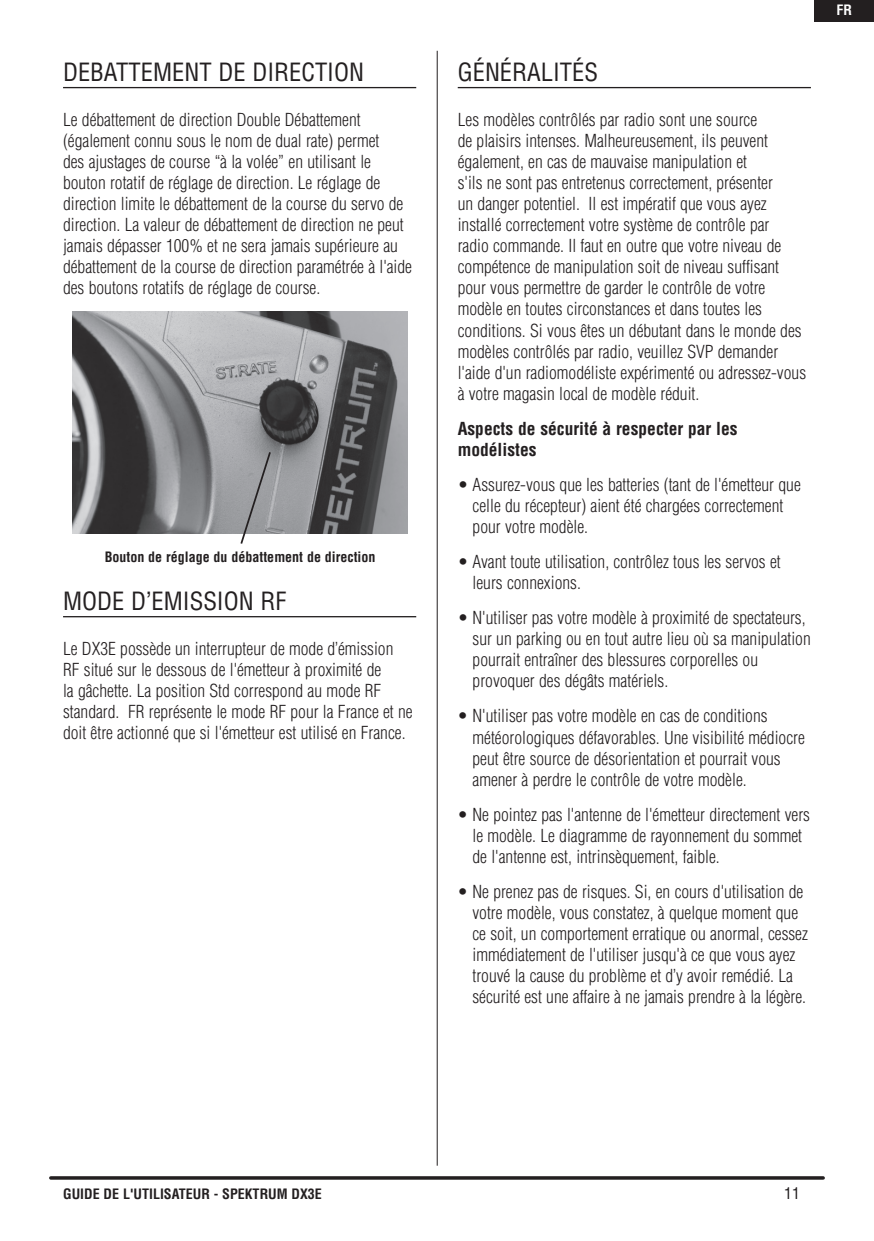
<style>
.page{position:relative;width:874px;height:1241px;background:#fff}
.page>*{position:absolute;margin:0;border:0;box-sizing:border-box;transform-origin:0 0}
.t1{font:condensed 24.5px "Helvetica LT Std";color:#231f20}
.t2{font:300 condensed 17.5px/21.2px "Helvetica LT Std";color:#231f20}
.t3{font:700 condensed 17.5px/21.2px "Helvetica LT Std";color:#231f20}
.t4{font:condensed 15.75px "Helvetica LT Std";color:#231f20}
.t5{font:700 condensed 14px "Helvetica LT Std";color:#231f20}
.t6{font:700 condensed 14px "Helvetica LT Std";color:#fff}
</style>
<div class="page">
<svg style="left:51px;top:1176px;width:771px;height:3px;background:#312d2e"></svg>
<hr style="left:436px;top:51px;width:1px;height:1114px;background:#231f20">
<div style="left:814px;top:0;width:59px;height:21px;background:#231f20"></div>
<hr style="left:63px;top:87px;width:353px;height:1px;background:#231f20">
<hr style="left:63px;top:616px;width:353px;height:1px;background:#231f20">
<img style="left:72px;top:312px;width:335px;height:221px">
<svg style="left:239px;top:450px;width:33px;height:94px;background:#a0a1a4"></svg>
<hr style="left:457px;top:87px;width:353px;height:1px;background:#231f20">
<h1 class="t1" style="left:63px;top:56px;width:15px">DEBA</h1>
<h1 class="t1" style="left:116px;top:56px;width:40px">TTEMEN</h1>
<h1 class="t1" style="left:199px;top:56px;width:66px">T DE DIREC</h1>
<h1 class="t1" style="left:315px;top:56px;width:25px">TION</h1>
<p class="t2" style="left:63px;top:108px;width:350px">Le débattement de direction Double Débattement (également connu sous le nom de dual rate) permet<br>des ajustages de course “à la volée” en utilisant le bouton rotatif de réglage de direction. Le réglage de direction limite le débattement de la course du servo de direction. La valeur de débattement de direction ne peut jamais dépasser 100% et ne sera jamais supérieure au débattement de la course de direction paramétrée à l'aide des boutons rotatifs de réglage de course.</p>
<p class="t5" style="left:105px;top:547px;width:272px">Bouton de réglage du débattement de direction</p>
<h1 class="t1" style="left:63px;top:585px;width:16px">MODE</h1>
<h1 class="t1" style="left:131px;top:585px;width:34px">D’EMISSION</h1>
<h1 class="t1" style="left:260px;top:585px;width:13px">RF</h1>
<p class="t2" style="left:63px;top:637px;width:351px">Le DX3E possède un interrupteur de mode d’émission RF situé sur le dessous de l'émetteur à proximité de<br>la gâchette. La position Std correspond au mode RF standard. FR représente le mode RF pour la France et ne doit être actionné que si l'émetteur est utilisé en France.</p>
<h1 class="t1" style="left:457px;top:56px;width:142px">GÉNÉRALITÉS</h1>
<p class="t2" style="left:457px;top:109px;width:350px">Les modèles contrôlés par radio sont une source<br>de plaisirs intenses. Malheureusement, ils peuvent également, en cas de mauvaise manipulation et<br>s'ils ne sont pas entretenus correctement, présenter<br>un danger potentiel. Il est impératif que vous ayez installé correctement votre système de contrôle par<br>radio commande. Il faut en outre que votre niveau de compétence de manipulation soit de niveau suffisant pour vous permettre de garder le contrôle de votre modèle en toutes circonstances et dans toutes les conditions. Si vous êtes un débutant dans le monde des modèles contrôlés par radio, veuillez SVP demander l'aide d'un radiomodéliste expérimenté ou adressez-vous à votre magasin local de modèle réduit.</p>
<p class="t3" style="left:457px;top:417px;width:281px">Aspects de sécurité à respecter par les modélistes</p>
<p class="t2" style="left:472px;top:474px;width:329px;text-indent:-15px">• Assurez-vous que les batteries (tant de l'émetteur que celle du récepteur) aient été chargées correctement pour votre modèle.</p>
<p class="t2" style="left:472px;top:551px;width:309px;text-indent:-15px">• Avant toute utilisation, contrôlez tous les servos et leurs connexions.</p>
<p class="t2" style="left:472px;top:607px;width:339px;text-indent:-15px">• N'utiliser pas votre modèle à proximité de spectateurs, sur un parking ou en tout autre lieu où sa manipulation pourrait entraîner des blessures corporelles ou provoquer des dégâts matériels.</p>
<p class="t2" style="left:472px;top:705px;width:333px;text-indent:-15px">• N'utiliser pas votre modèle en cas de conditions météorologiques défavorables. Une visibilité médiocre peut être source de désorientation et pourrait vous amener à perdre le contrôle de votre modèle.</p>
<p class="t2" style="left:472px;top:803px;width:339px;text-indent:-15px">• Ne pointez pas l'antenne de l'émetteur directement vers le modèle. Le diagramme de rayonnement du sommet de l'antenne est, intrinsèquement, faible.</p>
<p class="t2" style="left:472px;top:880px;width:337px;text-indent:-15px">• Ne prenez pas de risques. Si, en cours d'utilisation de votre modèle, vous constatez, à quelque moment que ce soit, un comportement erratique ou anormal, cessez immédiatement de l'utiliser jusqu'à ce que vous ayez trouvé la cause du problème et d’y avoir remédié. La sécurité est une affaire à ne jamais prendre à la légère.</p>
<p class="t6" style="left:836px;top:1px;width:17px">FR</p>
<p class="t5" style="left:63px;top:1185px;width:260px">GUIDE DE L'UTILISATEUR - SPEKTRUM DX3E</p>
<p class="t4" style="left:783px;top:1183px;width:17px">11</p>
</div>
